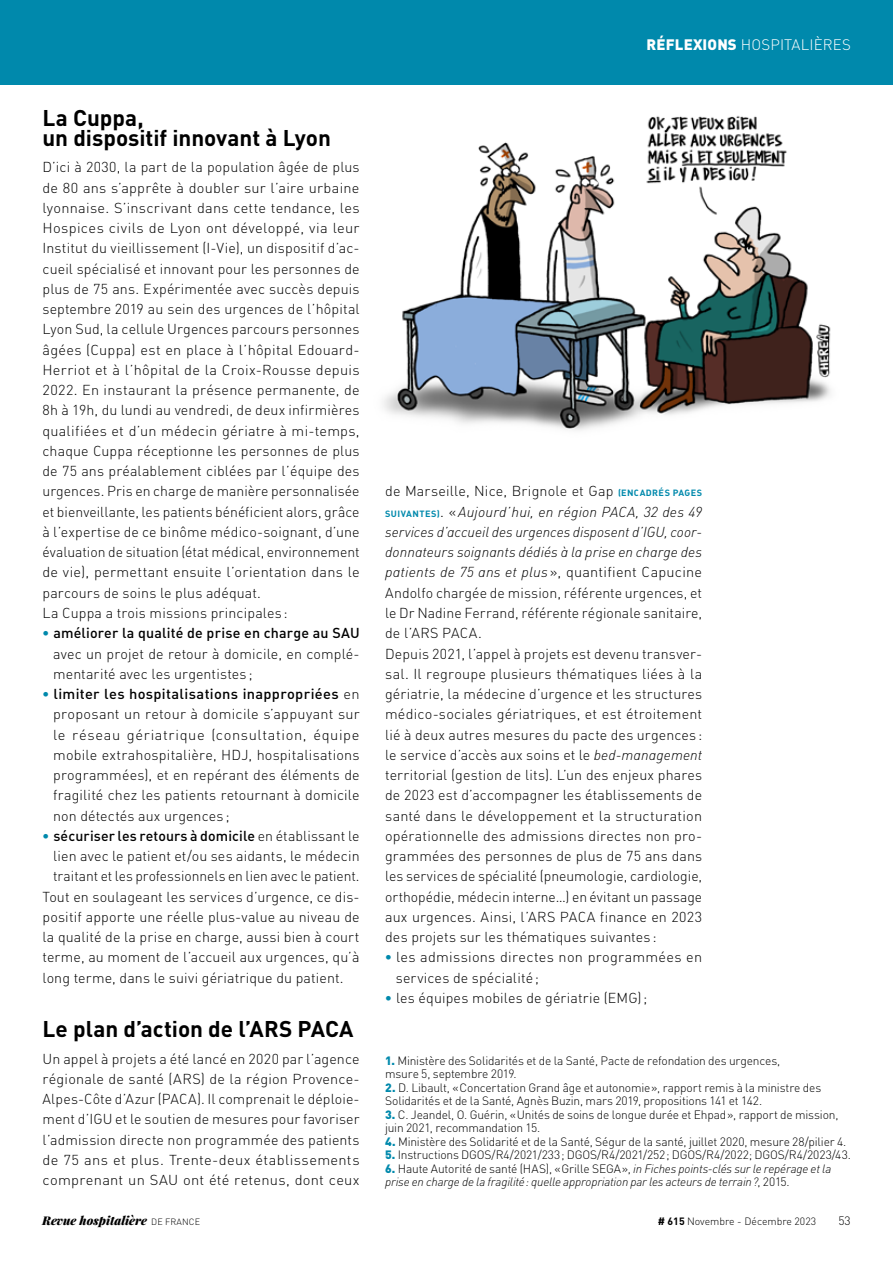
<style>
.page{position:relative;width:893px;height:1263px;background:#fff}
.page>*{position:absolute;margin:0;border:0;box-sizing:border-box;transform-origin:0 0}
.t1{font:700 22.5px/20.2px "DINOT";letter-spacing:-.005em;color:#000}
.t2{font:300 15px "DINOT";letter-spacing:.01em;color:#fff}
.t3{font:300 14.25px/20.2px "DINOT";letter-spacing:.01em;color:#000}
.t4{font:500 14.25px "DINOT";letter-spacing:.005em;color:#000}
.t5{font:300 12px/13.5px "DINOT";letter-spacing:-.015em;color:#000}
.t6{font:italic 300 12px/13.5px "DINOT";letter-spacing:-.015em;color:#000}
.t7{font:italic 900 12px "Playfair Display";color:#000}
.t8{font:300 10.5px "DINOT";color:#000}
.s1{font-weight:900;color:#0089ac}
.s2{font-weight:500}
.s3{font-weight:300}
.s4{font-weight:900}
.s5{font-weight:700;font-size:9px;color:#0089ac}
.s6{font-style:italic}
.s7{font-weight:900;font-style:normal;color:#0089ac}
.s8{font-style:normal}
.s9{font-family:"DINOT";font-weight:300;font-style:normal;font-size:9px}
.s10{font-weight:700}
</style>
<div class="page">
<img style="left:383px;top:116px;width:448px;height:314px">
<div style="left:0;top:0;width:893px;height:85px;background:#0089ac"></div>
<h1 class="t1" style="left:43px;top:107px;width:290px">La Cuppa,<br>un dispositif innovant à Lyon</h1>
<p class="t3" style="left:43px;top:157px;width:319px">D’ici à 2030, la part de la population âgée de plus de 80 ans s’apprête à doubler sur l’aire urbaine lyonnaise. S’inscrivant dans cette tendance, les Hospices civils de Lyon ont développé, via leur Institut du vieillissement (I-Vie), un dispositif d’ac&shy;cueil spécialisé et innovant pour les personnes de plus de 75 ans. Expérimentée avec succès depuis septembre 2019 au sein des urgences de l’hôpital Lyon Sud, la cellule Urgences parcours personnes âgées (Cuppa) est en place à l’hôpital Edouard-Herriot et à l’hôpital de la Croix-Rousse depuis 2022. En instaurant la présence permanente, de 8h à 19h, du lundi au vendredi, de deux infirmières qualifiées et d’un médecin gériatre à mi-temps, chaque Cuppa réceptionne les personnes de plus de 75 ans préalablement ciblées par l’équipe des urgences. Pris en charge de manière personnalisée et bienveillante, les patients bénéficient alors, grâce à l’expertise de ce binôme médico-soignant, d’une évaluation de situation (état médical, environnement de vie), permettant ensuite l’orientation dans le parcours de soins le plus adéquat.<br>La Cuppa a trois missions principales :</p>
<p class="t3" style="left:53px;top:623px;width:308px;text-align:justify;text-indent:-11px"><span class="s1">•</span> <span class="s2">améliorer la qualité de prise en charge au SAU </span>avec un projet de retour à domicile, en complé&shy;mentarité avec les urgentistes ;</p>
<p class="t3" style="left:53px;top:684px;width:308px;text-align:justify;text-indent:-11px"><span class="s1">•</span> <span class="s2">limiter les hospitalisations inappropriées</span> en proposant un retour à domicile s’appuyant sur le réseau gériatrique (consultation, équipe mobile extrahospitalière, HDJ, hospitalisations programmées), et en repérant des éléments de fragilité chez les patients retournant à domicile non détectés aux urgences ;</p>
<p class="t4" style="left:43px;top:826px;width:319px"><span class="s1">•</span> sécuriser les retours à domicile <span class="s3">en établissant le</span></p>
<p class="t3" style="left:53px;top:846px;width:308px">lien avec le patient et/ou ses aidants, le médecin</p>
<p class="t3" style="left:53px;top:866px;width:308px">traitant et les professionnels en lien avec le patient.</p>
<p class="t3" style="left:43px;top:886px;width:319px">Tout en soulageant les services d’urgence, ce dis-</p>
<p class="t3" style="left:43px;top:906px;width:319px">positif apporte une réelle plus-value au niveau de</p>
<p class="t3" style="left:43px;top:927px;width:319px">la qualité de la prise en charge, aussi bien à court</p>
<p class="t3" style="left:43px;top:947px;width:319px">terme, au moment de l’accueil aux urgences, qu’à</p>
<p class="t3" style="left:43px;top:967px;width:303px">long terme, dans le suivi gériatrique du patient.</p>
<h1 class="t1" style="left:43px;top:1018px;width:312px">Le plan d’action de l’ARS PACA</h1>
<p class="t3" style="left:43px;top:1048px;width:319px;text-align:justify">Un appel à projets a été lancé en 2020 par l’agence régionale de santé (ARS) de la région Provence-Alpes-Côte d’Azur (PACA). Il comprenait le déploie&shy;ment d’IGU et le soutien de mesures pour favoriser l’admission directe non programmée des patients de 75 ans et plus. Trente-deux établissements comprenant un SAU ont été retenus, dont ceux</p>
<p class="t2" style="left:647px;top:35px;width:206px"><span class="s4">RÉFLEXIONS</span> HOSPITALIÈRES</p>
<p class="t3" style="left:385px;top:481px;width:319px">de Marseille, Nice, Brignole et Gap <span class="s5">(ENCADRÉS PAGES SUIVANTES)</span>. «<span class="s6">Aujourd’hui, en région PACA, 32 des 49 services d’accueil des urgences disposent d’IGU, coor&shy;donnateurs soignants dédiés à la prise en charge des patients de 75 ans et plus</span> », quantifient Capucine Andolfo chargée de mission, référente urgences, et le Dr Nadine Ferrand, référente régionale sanitaire, de l’ARS PACA.<br>Depuis 2021, l’appel à projets est devenu transver&shy;sal. Il regroupe plusieurs thématiques liées à la gériatrie, la médecine d’urgence et les structures médico-sociales gériatriques, et est étroitement lié à deux autres mesures du pacte des urgences : le service d’accès aux soins et le <span class="s6">bed-management </span>territorial (gestion de lits). L’un des enjeux phares de 2023 est d’accompagner les établissements de santé dans le développement et la structuration opérationnelle des admissions directes non pro&shy;grammées des personnes de plus de 75 ans dans les services de spécialité (pneumologie, cardiologie, orthopédie, médecin interne…) en évitant un passage aux urgences. Ainsi, l’ARS PACA finance en 2023 des projets sur les thématiques suivantes :</p>
<p class="t3" style="left:396px;top:947px;width:308px;text-indent:-11px"><span class="s1">•</span> les admissions directes non programmées en services de spécialité;</p>
<p class="t3" style="left:385px;top:987px;width:264px"><span class="s1">•</span> les équipes mobiles de gériatrie (EMG);</p>
<p class="t5" style="left:385px;top:1054px;width:397px"><span class="s1">1.</span> Ministère des Solidarités et de la Santé, Pacte de refondation des urgences, msure 5, septembre 2019.</p>
<p class="t5" style="left:385px;top:1081px;width:438px"><span class="s1">2.</span> D. Libault, «Concertation Grand âge et autonomie», rapport remis à la ministre des<br>Solidarités et de la Santé, Agnès Buzin, mars 2019, propositions 141 et 142.</p>
<p class="t5" style="left:385px;top:1108px;width:455px"><span class="s1">3.</span> C. Jeandel, O. Guérin, «Unités de soins de longue durée et Ehpad», rapport de mission, juin 2021, recommandation 15.</p>
<p class="t5" style="left:385px;top:1135px;width:463px"><span class="s1">4.</span> Ministère des Solidarité et de la Santé, Ségur de la santé, juillet 2020, mesure 28/pilier 4.</p>
<p class="t5" style="left:385px;top:1148px;width:467px"><span class="s1">5.</span> Instructions DGOS/R4/2021/233; DGOS/R4/2021/252; DGOS/R4/2022; DGOS/R4/2023/43.</p>
<p class="t6" style="left:385px;top:1162px;width:448px"><span class="s7">6.</span> <span class="s8">Haute Autorité de santé (HAS), «Grille SEGA»,</span> in Fiches points-clés sur le repérage et la prise en charge de la fragilité: quelle appropriation par les acteurs de terrain?<span class="s8">, 2015.</span></p>
<p class="t7" style="left:42px;top:1211px;width:159px">Revue hospitalière <span class="s9">DE FRANCE</span></p>
<p class="t8" style="left:658px;top:1214px;width:160px"><span class="s10"># 615</span> Novembre - Décembre 2023</p>
<p class="t5" style="left:838px;top:1213px;width:14px">53</p>
</div>
